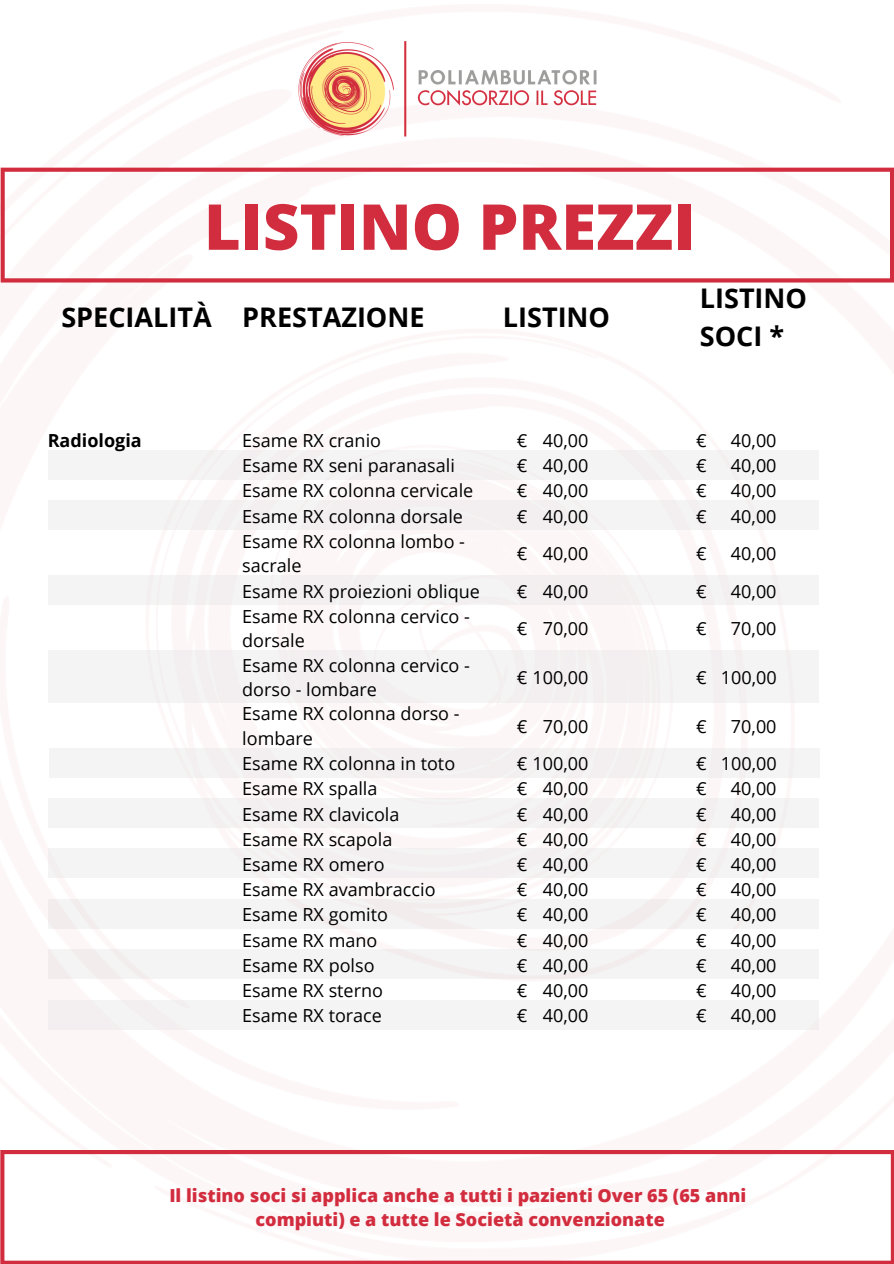
<style>
.page{position:relative;width:894px;height:1264px;background:#fff}
.page>*{position:absolute;margin:0;border:0;box-sizing:border-box;transform-origin:0 0}
.t1{font:800 63.3px "Open Sans";color:#d22d3e}
.t2{font:700 27px/37.2px "Open Sans";color:#000}
.t3{font:18px/24.5px "Open Sans";color:#000}
.t4{font:800 18px/24.9px "Open Sans";color:#d22d3e;text-align:center}
.t5{font:700 18px "Open Sans";color:#000}
</style>
<div class="page">
<div style="left:48px;top:500px;width:770px;height:30px;background:#f4f4f4"></div>
<div style="left:48px;top:575px;width:770px;height:29px;background:#f4f4f4"></div>
<div style="left:49px;top:748px;width:770px;height:29px;background:#f4f4f4"></div>
<div style="left:48px;top:450px;width:770px;height:29px;background:#f4f4f4"></div>
<div style="left:48px;top:650px;width:770px;height:53px;background:#f4f4f4"></div>
<div style="left:48px;top:848px;width:770px;height:30px;background:#f4f4f4"></div>
<img style="left:285px;top:33px;width:324px;height:112px">
<svg style="left:1px;top:168px;width:892px;height:114px"></svg>
<svg style="left:0;top:1149px;width:893px;height:114px"></svg>
<div style="left:48px;top:798px;width:770px;height:29px;background:#f4f4f4"></div>
<div style="left:48px;top:1000px;width:770px;height:29px;background:#f4f4f4"></div>
<h1 class="t1" style="left:204px;top:182px;width:492px">LISTINO PREZZI</h1>
<h2 class="t2" style="left:61px;top:298px;width:364px">SPECIALITÀ PRESTAZIONE</h2>
<h2 class="t2" style="left:503px;top:298px;width:109px">LISTINO</h2>
<h2 class="t2" style="left:699px;top:279px;width:109px">LISTINO<br>SOCI *</h2>
<p class="t5" style="left:48px;top:428px;width:96px">Radiologia</p>
<p class="t3" style="left:242px;top:428px;width:140px">Esame RX cranio</p>
<p class="t3" style="left:542px;top:428px;width:47px">40,00</p>
<p class="t3" style="left:730px;top:428px;width:47px">40,00</p>
<p class="t3" style="left:517px;top:427px;width:12px;line-height:25.2px">€ €</p>
<p class="t3" style="left:696px;top:428px;width:12px">€</p>
<p class="t3" style="left:242px;top:453px;width:214px">Esame RX seni paranasali</p>
<p class="t3" style="left:542px;top:453px;width:47px">40,00</p>
<p class="t3" style="left:730px;top:453px;width:47px">40,00</p>
<p class="t3" style="left:242px;top:478px;width:232px">Esame RX colonna cervicale</p>
<p class="t3" style="left:542px;top:478px;width:47px">40,00</p>
<p class="t3" style="left:730px;top:478px;width:47px">40,00</p>
<p class="t3" style="left:242px;top:503px;width:222px">Esame RX colonna dorsale</p>
<p class="t3" style="left:542px;top:503px;width:47px">40,00</p>
<p class="t3" style="left:730px;top:503px;width:47px">40,00</p>
<p class="t3" style="left:242px;top:528px;width:224px">Esame RX colonna lombo - sacrale</p>
<p class="t3" style="left:696px;top:453px;width:12px">€</p>
<p class="t3" style="left:517px;top:478px;width:12px">€</p>
<p class="t3" style="left:696px;top:478px;width:12px">€</p>
<p class="t3" style="left:517px;top:503px;width:12px">€</p>
<p class="t3" style="left:696px;top:503px;width:12px">€</p>
<p class="t3" style="left:542px;top:541px;width:47px">40,00</p>
<p class="t3" style="left:730px;top:541px;width:47px">40,00</p>
<p class="t3" style="left:517px;top:541px;width:12px">€</p>
<p class="t3" style="left:696px;top:541px;width:12px">€</p>
<p class="t3" style="left:242px;top:578px;width:239px">Esame RX proiezioni oblique</p>
<p class="t3" style="left:542px;top:578px;width:47px">40,00</p>
<p class="t3" style="left:730px;top:578px;width:47px">40,00</p>
<p class="t3" style="left:242px;top:603px;width:229px">Esame RX colonna cervico - dorsale</p>
<p class="t3" style="left:517px;top:578px;width:12px">€</p>
<p class="t3" style="left:696px;top:578px;width:12px">€</p>
<p class="t3" style="left:517px;top:615px;width:12px">€</p>
<p class="t3" style="left:696px;top:615px;width:12px">€</p>
<p class="t3" style="left:542px;top:616px;width:47px">70,00</p>
<p class="t3" style="left:730px;top:616px;width:47px">70,00</p>
<p class="t3" style="left:242px;top:652px;width:229px">Esame RX colonna cervico - dorso - lombare</p>
<p class="t3" style="left:242px;top:701px;width:219px">Esame RX colonna dorso - lombare</p>
<p class="t3" style="left:517px;top:664px;width:73px">€ 100,00</p>
<p class="t3" style="left:517px;top:713px;width:12px">€</p>
<p class="t3" style="left:720px;top:664px;width:57px">100,00</p>
<p class="t3" style="left:696px;top:664px;width:12px">€</p>
<p class="t3" style="left:542px;top:713px;width:47px">70,00</p>
<p class="t3" style="left:730px;top:713px;width:47px">70,00</p>
<p class="t3" style="left:696px;top:713px;width:12px">€</p>
<p class="t3" style="left:242px;top:750px;width:214px">Esame RX colonna in toto</p>
<p class="t3" style="left:720px;top:750px;width:57px">100,00</p>
<p class="t3" style="left:242px;top:776px;width:137px">Esame RX spalla</p>
<p class="t3" style="left:542px;top:776px;width:47px">40,00</p>
<p class="t3" style="left:696px;top:776px;width:12px">€</p>
<p class="t3" style="left:730px;top:776px;width:47px">40,00</p>
<p class="t3" style="left:242px;top:801px;width:159px">Esame RX clavicola</p>
<p class="t3" style="left:542px;top:801px;width:47px">40,00</p>
<p class="t3" style="left:730px;top:801px;width:47px">40,00</p>
<p class="t3" style="left:242px;top:826px;width:152px">Esame RX scapola</p>
<p class="t3" style="left:542px;top:826px;width:47px">40,00</p>
<p class="t3" style="left:730px;top:826px;width:47px">40,00</p>
<p class="t3" style="left:242px;top:851px;width:144px">Esame RX omero</p>
<p class="t3" style="left:517px;top:851px;width:73px">€ 40,00</p>
<p class="t3" style="left:696px;top:851px;width:12px">€</p>
<p class="t3" style="left:730px;top:851px;width:47px">40,00</p>
<p class="t3" style="left:242px;top:877px;width:195px">Esame RX avambraccio</p>
<p class="t3" style="left:542px;top:877px;width:47px">40,00</p>
<p class="t3" style="left:730px;top:877px;width:47px">40,00</p>
<p class="t3" style="left:242px;top:902px;width:147px">Esame RX gomito</p>
<p class="t3" style="left:542px;top:902px;width:47px">40,00</p>
<p class="t3" style="left:730px;top:902px;width:47px">40,00</p>
<p class="t3" style="left:242px;top:927px;width:137px">Esame RX mano</p>
<p class="t3" style="left:517px;top:927px;width:73px">€ 40,00</p>
<p class="t3" style="left:730px;top:927px;width:47px">40,00</p>
<p class="t3" style="left:242px;top:952px;width:134px">Esame RX polso</p>
<p class="t3" style="left:517px;top:952px;width:73px">€ 40,00</p>
<p class="t3" style="left:696px;top:952px;width:12px">€</p>
<p class="t3" style="left:730px;top:952px;width:47px">40,00</p>
<p class="t3" style="left:242px;top:977px;width:142px">Esame RX sterno</p>
<p class="t3" style="left:517px;top:977px;width:73px">€ 40,00</p>
<p class="t3" style="left:696px;top:977px;width:12px">€</p>
<p class="t3" style="left:730px;top:977px;width:47px">40,00</p>
<p class="t3" style="left:242px;top:1003px;width:141px">Esame RX torace</p>
<p class="t3" style="left:517px;top:1003px;width:73px">€ 40,00</p>
<p class="t3" style="left:696px;top:1003px;width:12px">€</p>
<p class="t3" style="left:730px;top:1003px;width:47px">40,00</p>
<p class="t3" style="left:517px;top:750px;width:73px">€ 100,00</p>
<p class="t3" style="left:696px;top:750px;width:12px">€</p>
<p class="t3" style="left:517px;top:776px;width:12px">€</p>
<p class="t3" style="left:517px;top:826px;width:12px">€</p>
<p class="t3" style="left:517px;top:801px;width:12px">€</p>
<p class="t3" style="left:696px;top:801px;width:12px">€</p>
<p class="t3" style="left:696px;top:826px;width:12px">€</p>
<p class="t3" style="left:517px;top:877px;width:12px">€</p>
<p class="t3" style="left:696px;top:877px;width:12px">€</p>
<p class="t3" style="left:517px;top:902px;width:12px">€</p>
<p class="t3" style="left:696px;top:902px;width:12px">€</p>
<p class="t3" style="left:696px;top:927px;width:12px">€</p>
<p class="t4" style="left:169px;top:1182px;width:578px">Il listino soci si applica anche a tutti i pazienti Over 65 (65 anni compiuti) e a tutte le Società convenzionate</p>
</div>
